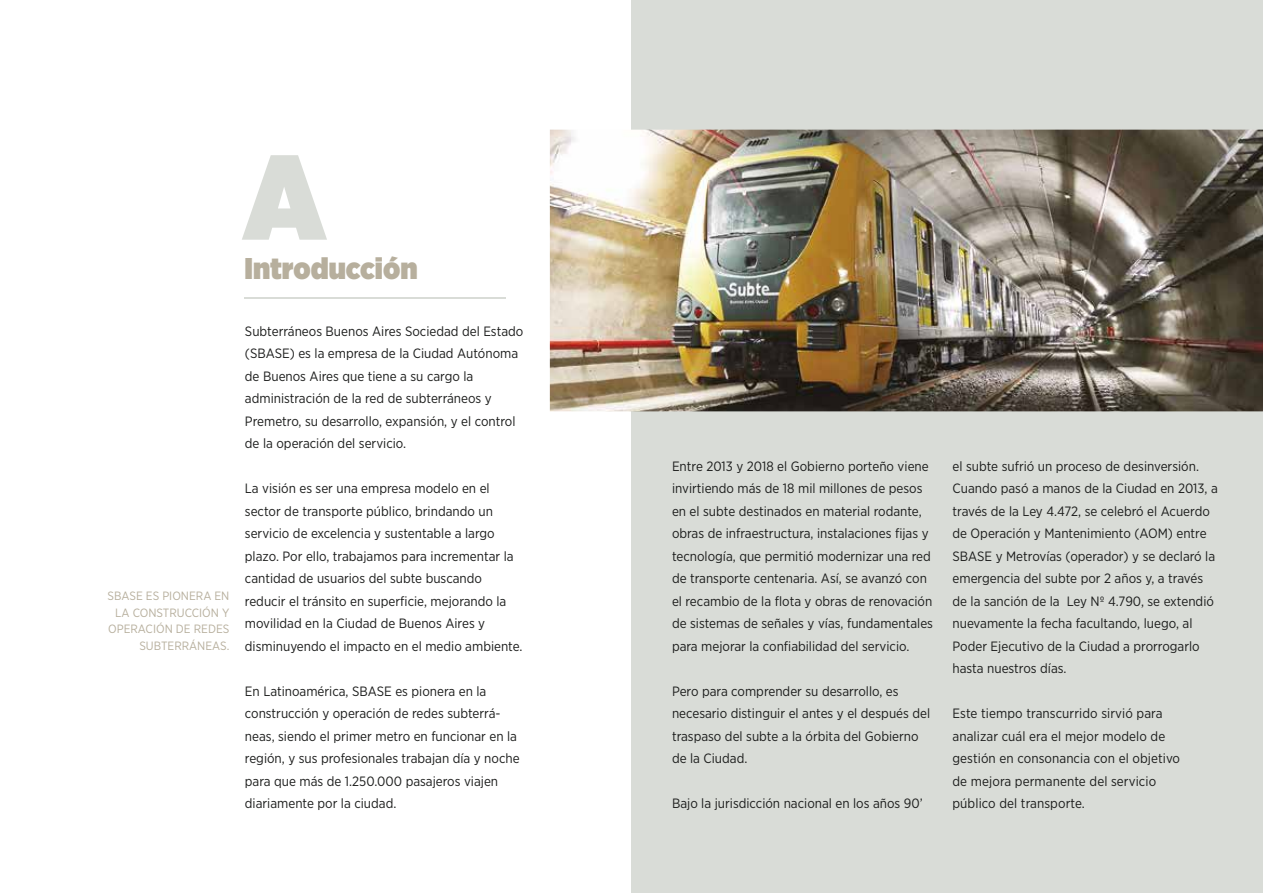
<style>
.page{position:relative;width:1263px;height:893px;background:#fff}
.page>*{position:absolute;margin:0;border:0;box-sizing:border-box;transform-origin:0 0}
.t1{font:900 120px "Gotham Narrow";color:#d9dcd7}
.t2{font:900 30px "Gotham Narrow";color:#b7af9d}
.t3{font:13.5px/22.5px "Gotham Narrow";color:#1c1d1c}
.t4{font:12px/16.5px "Gotham Narrow";color:#b7af9d;text-align:right}
</style>
<div class="page">
<hr style="left:244px;top:297px;width:262px;height:2px;background:#d9dcd7">
<div style="left:631px;top:0;width:632px;height:893px;background:#d9dcd7"></div>
<img style="left:550px;top:130px;width:713px;height:281px">
<h1 class="t1" style="left:243px;top:116px;width:84px">A</h1>
<h2 class="t2" style="left:244px;top:248px;width:175px">Introducción</h2>
<p class="t4" style="left:107px;top:588px;width:123px">SBASE ES PIONERA EN<br>LA CONSTRUCCIÓN Y<br>OPERACIÓN DE REDES<br>SUBTERRÁNEAS.</p>
<p class="t3" style="left:245px;top:319px;width:280px">Subterráneos Buenos Aires Sociedad del Estado (SBASE) es la empresa de la Ciudad Autónoma de Buenos Aires que tiene a su cargo la administración de la red de subterráneos y Premetro, su desarrollo, expansión, y el control de la operación del servicio.</p>
<p class="t3" style="left:245px;top:477px;width:279px">La visión es ser una empresa modelo en el sector de transporte público, brindando un servicio de excelencia y sustentable a largo plazo. Por ello, trabajamos para incrementar la cantidad de usuarios del subte buscando reducir el tránsito en superficie, mejorando la movilidad en la Ciudad de Buenos Aires y disminuyendo el impacto en el medio ambiente.</p>
<p class="t3" style="left:245px;top:680px;width:276px">En Latinoamérica, SBASE es pionera en la construcción y operación de redes subterrá&shy;neas, siendo el primer metro en funcionar en la región, y sus profesionales trabajan día y noche para que más de 1.250.000 pasajeros viajen diariamente por la ciudad.</p>
<p class="t3" style="left:672px;top:455px;width:263px">Entre 2013 y 2018 el Gobierno porteño viene invirtiendo más de 18 mil millones de pesos en el subte destinados en material rodante, obras de infraestructura, instalaciones fijas y tecnología, que permitió modernizar una red de transporte centenaria. Así, se avanzó con el recambio de la flota y obras de renovación de sistemas de señales y vías, fundamentales para mejorar la confiabilidad del servicio.</p>
<p class="t3" style="left:672px;top:680px;width:260px">Pero para comprender su desarrollo, es necesario distinguir el antes y el después del traspaso del subte a la órbita del Gobierno de la Ciudad.</p>
<p class="t3" style="left:672px;top:792px;width:252px">Bajo la jurisdicción nacional en los años 90’</p>
<p class="t3" style="left:952px;top:455px;width:267px">el subte sufrió un proceso de desinversión.<br>Cuando pasó a manos de la Ciudad en 2013, a través de la Ley 4.472, se celebró el Acuerdo de Operación y Mantenimiento (AOM) entre SBASE y Metrovías (operador) y se declaró la emergencia del subte por 2 años y, a través de la sanción de la Ley Nº 4.790, se extendió nuevamente la fecha facultando, luego, al Poder Ejecutivo de la Ciudad a prorrogarlo hasta nuestros días.</p>
<p class="t3" style="left:952px;top:702px;width:229px">Este tiempo transcurrido sirvió para analizar cuál era el mejor modelo de gestión en consonancia con el objetivo de mejora permanente del servicio público del transporte.</p>
</div>
